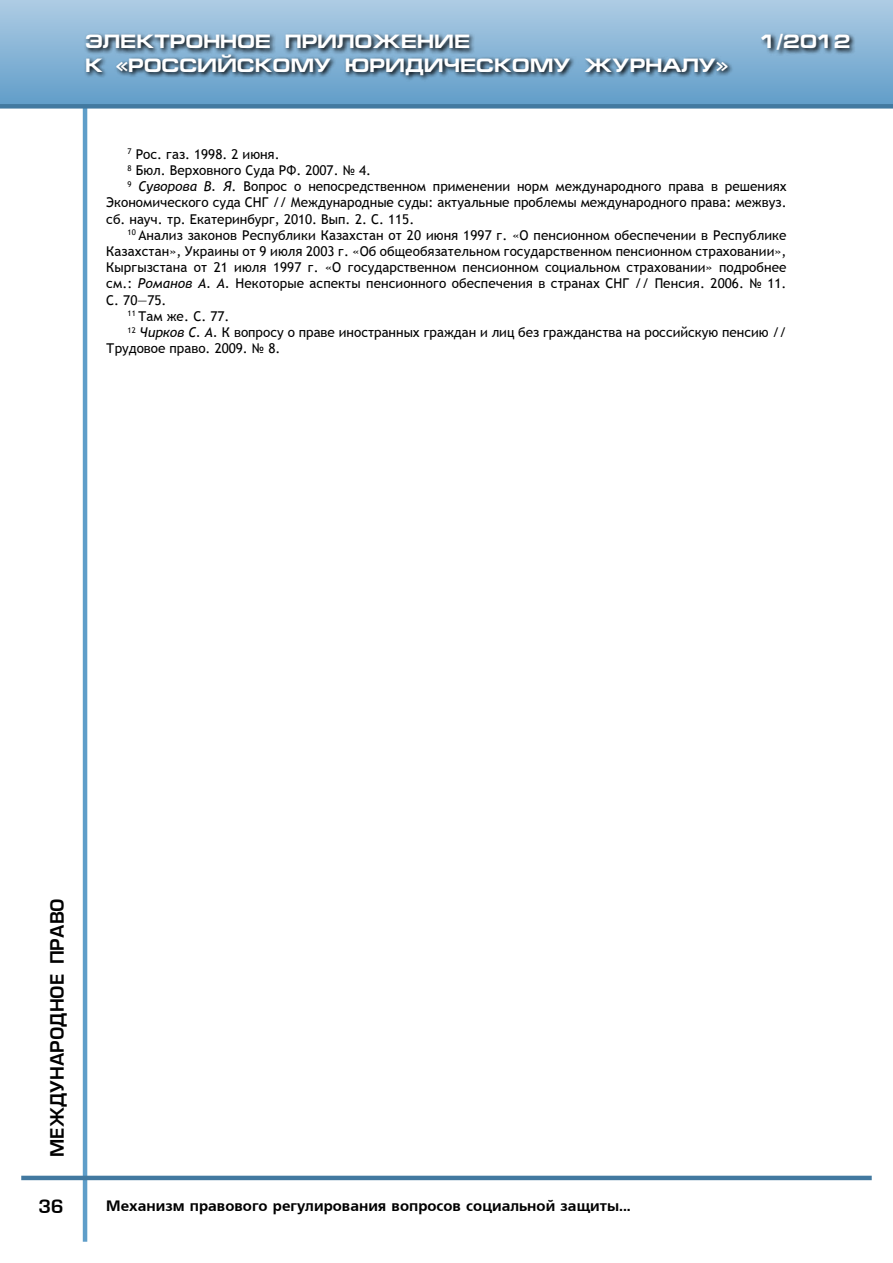
<style>
.page{position:relative;width:893px;height:1263px;background:#fff}
.page>*{position:absolute;margin:0;border:0;box-sizing:border-box;transform-origin:0 0}
.t1{font:700 19.5px "Europe Ext";color:#fff}
.t2{font:18px "Europe Demi Normal";color:#000}
.t3{font:15px "Free Set Bold Cyrillic";color:#000}
.t4{font:13.5px "Trebuchet MS";color:#000}
.s1{font-style:italic}
</style>
<div class="page">
<hr style="left:83px;top:89px;width:4px;height:1153px;background:#5f9ec9">
<hr style="left:21px;top:1176px;width:851px;height:4px;background:#4279a0">
<div style="left:0;top:0;width:893px;height:106px;background:linear-gradient(to bottom,#aecce4,#619dc9)"></div>
<div style="left:0;top:104px;width:893px;height:5px;background:#4279a0"></div>
<svg style="left:83px;top:31px;width:810px;height:121px"></svg>
<h1 class="t1" style="left:85px;top:31px;width:387px">ЭЛЕКТРОННОЕ ПРИЛОЖЕНИЕ</h1>
<h1 class="t1" style="left:760px;top:31px;width:92px">1/2012</h1>
<h1 class="t1" style="left:85px;top:54px;width:644px">К «РОССИЙСКОМУ ЮРИДИЧЕСКОМУ ЖУРНАЛУ»</h1>
<p class="t4" style="left:128px;top:146px;width:154px"><sup>7</sup> Рос. газ. 1998. 2 июня.</p>
<p class="t4" style="left:128px;top:162px;width:245px"><sup>8</sup> Бюл. Верховного Суда РФ. 2007. № 4.</p>
<p class="t4" style="left:128px;top:178px;width:661px"><sup>9</sup> <span class="s1">Суворова В. Я</span>. Вопрос о непосредственном применении норм международного права в решениях</p>
<p class="t4" style="left:106px;top:195px;width:682px">Экономического суда СНГ // Международные суды: актуальные проблемы международного права: межвуз.</p>
<p class="t4" style="left:106px;top:211px;width:310px">сб. науч. тр. Екатеринбург, 2010. Вып. 2. С. 115.</p>
<p class="t4" style="left:128px;top:227px;width:660px"><sup>10</sup> Анализ законов Республики Казахстан от 20 июня 1997 г. «О пенсионном обеспечении в Республике</p>
<p class="t4" style="left:106px;top:243px;width:682px">Казахстан», Украины от 9 июля 2003 г. «Об общеобязательном государственном пенсионном страховании»,</p>
<p class="t4" style="left:106px;top:259px;width:682px">Кыргызстана от 21 июля 1997 г. «О государственном пенсионном социальном страховании» подробнее</p>
<p class="t4" style="left:106px;top:276px;width:682px">см.: <span class="s1">Романов А. А.</span> Некоторые аспекты пенсионного обеспечения в странах СНГ // Пенсия. 2006. № 11.</p>
<p class="t4" style="left:106px;top:292px;width:62px">С. 70—75.</p>
<p class="t4" style="left:128px;top:308px;width:104px"><sup>11</sup> Там же. С. 77.</p>
<p class="t4" style="left:128px;top:324px;width:661px"><sup>12</sup> <span class="s1">Чирков С. А.</span> К вопросу о праве иностранных граждан и лиц без гражданства на российскую пенсию //</p>
<p class="t4" style="left:106px;top:340px;width:176px">Трудовое право. 2009. № 8.</p>
<h2 class="t2" style="left:47px;top:1157px;width:258px;rotate:-90deg">международное право</h2>
<h2 class="t2" style="left:38px;top:1196px;width:27px">36</h2>
<p class="t3" style="left:106px;top:1197px;width:526px">Механизм правового регулирования вопросов социальной защиты...</p>
</div>
